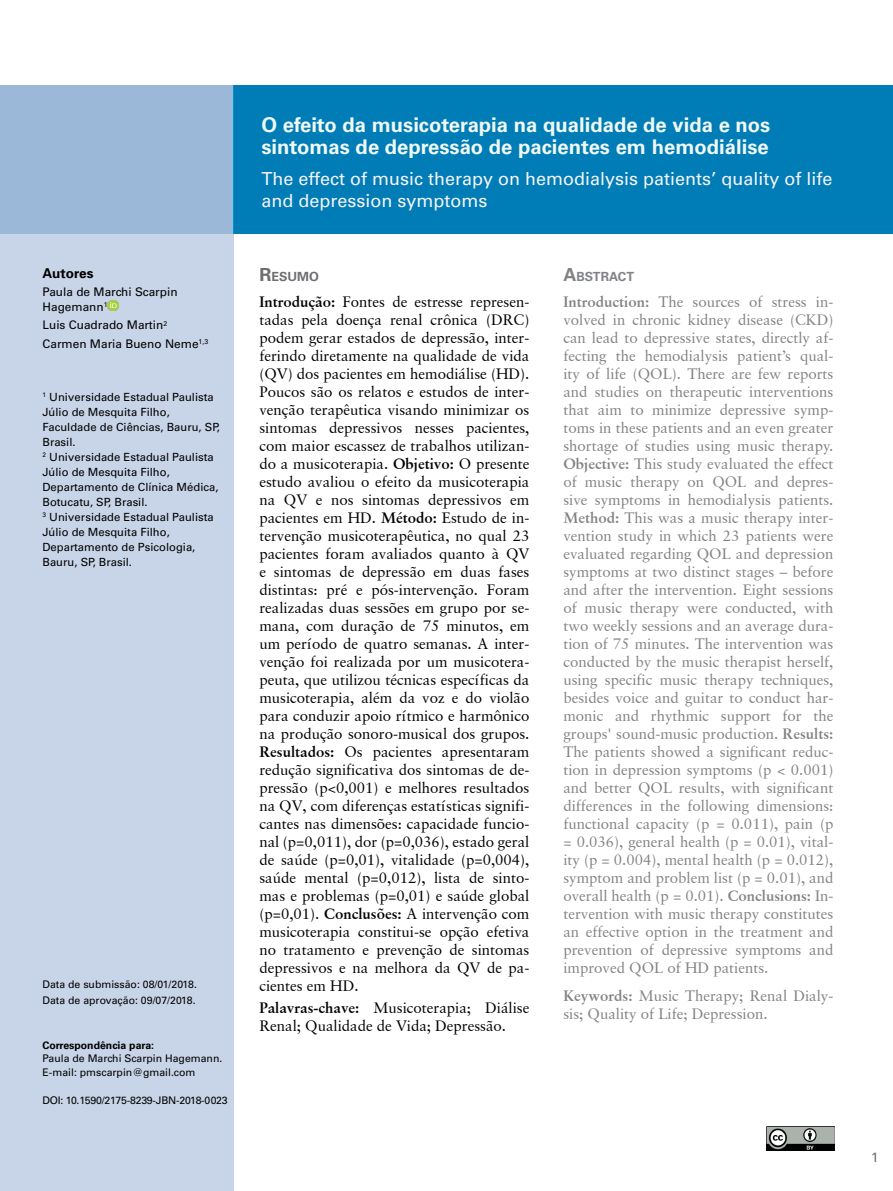
<style>
.page{position:relative;width:893px;height:1191px;background:#fff}
.page>*{position:absolute;margin:0;border:0;box-sizing:border-box;transform-origin:0 0}
.t1{font:700 20.25px/22.5px "Univers LT Std";color:#f0f8f3}
.t2{font:18px/21.6px "Univers LT Std";color:#f6f4f9}
.t3{font:15px/18px "Garamond Retrospective S Si";color:#000;text-align:justify}
.t4{font:15px/18px "Garamond Retrospective S Si";color:#808285;text-align:justify}
.t5{font:13.5px "Univers 65 Bold";color:#000}
.t6{font:13.5px "Univers LT Std";color:#6d6e71}
.t7{font:700 12.6px "Univers LT Std";color:#808285}
.t8{font:700 12.6px "Univers LT Std";color:#6d6e71}
.t9{font:11.85px/14.4px "Univers LT Std";color:#000}
.t10{font:11.25px/15px "Univers LT Std";color:#000}
.t11{font:10.5px/15.6px "Univers LT Std";color:#000}
.t12{font:10.5px "Univers LT Std";letter-spacing:-.02em;color:#000}
.t13{font:700 10.5px "Univers LT Std";color:#000}
.s1{font-size:18px}
.s2{font-weight:700}
</style>
<div class="page">
<div style="left:0;top:234px;width:234px;height:957px;background:#c8d5e8"></div>
<div style="left:234px;top:85px;width:659px;height:149px;background:#007cb7"></div>
<div style="left:0;top:85px;width:234px;height:149px;background:#9cb8d8"></div>
<svg style="left:108px;top:300px;width:10px;height:11px"></svg>
<img style="left:766px;top:1126px;width:68px;height:24px">
<p class="t5" style="left:43px;top:265px;width:53px">Autores</p>
<p class="t9" style="left:43px;top:285px;width:137px">Paula de Marchi Scarpin<br>Hagemann<sup>1</sup></p>
<p class="t9" style="left:43px;top:316px;width:167px;line-height:18.6px">Luis Cuadrado Martin<sup>2<br></sup>Carmen Maria Bueno Neme<sup>1,3</sup></p>
<p class="t10" style="left:43px;top:390px;width:179px"><sup>1</sup> Universidade Estadual Paulista<br>Júlio de Mesquita Filho,<br>Faculdade de Ciências, Bauru, SP,<br>Brasil.<br><sup>2</sup> Universidade Estadual Paulista<br>Júlio de Mesquita Filho,<br>Departamento de Clínica Médica,<br>Botucatu, SP, Brasil.<br><sup>3</sup> Universidade Estadual Paulista<br>Júlio de Mesquita Filho,<br>Departamento de Psicologia,<br>Bauru, SP, Brasil.</p>
<p class="t11" style="left:43px;top:976px;width:156px">Data de submissão: 08/01/2018.<br>Data de aprovação: 09/07/2018.</p>
<p class="t13" style="left:43px;top:1039px;width:113px">Correspondência para:</p>
<p class="t11" style="left:43px;top:1051px;width:181px;line-height:13.5px">Paula de Marchi Scarpin Hagemann.<br>E-mail: pmscarpin@gmail.com</p>
<p class="t12" style="left:43px;top:1094px;width:187px">DOI: 10.1590/2175-8239-JBN-2018-0023</p>
<h1 class="t1" style="left:261px;top:113px;width:510px">O efeito da musicoterapia na qualidade de vida e nos sintomas de depressão de pacientes em hemodiálise</h1>
<p class="t2" style="left:261px;top:168px;width:572px">The effect of music therapy on hemodialysis patients’ quality of life and depression symptoms</p>
<p class="t8" style="left:259px;top:269px;width:61px"><span class="s1">R</span>ESUMO</p>
<p class="t3" style="left:259px;top:292px;width:272px"><span class="s2">Introdução:</span> Fontes de estresse represen&shy;tadas pela doença renal crônica (DRC) podem gerar estados de depressão, inter&shy;ferindo diretamente na qualidade de vida (QV) dos pacientes em hemodiálise (HD).<br>Poucos são os relatos e estudos de inter&shy;venção terapêutica visando minimizar os sintomas depressivos nesses pacientes, com maior escassez de trabalhos utilizan&shy;do a musicoterapia. <span class="s2">Objetivo:</span> O presente estudo avaliou o efeito da musicoterapia na QV e nos sintomas depressivos em pacientes em HD. <span class="s2">Método:</span> Estudo de in&shy;tervenção musicoterapêutica, no qual 23 pacientes foram avaliados quanto à QV e sintomas de depressão em duas fases distintas: pré e pós-intervenção. Foram realizadas duas sessões em grupo por se&shy;mana, com duração de 75 minutos, em um período de quatro semanas. A inter&shy;venção foi realizada por um musicotera&shy;peuta, que utilizou técnicas específicas da musicoterapia, além da voz e do violão para conduzir apoio rítmico e harmônico na produção sonoro-musical dos grupos.<br><span class="s2">Resultados:</span> Os pacientes apresentaram redução significativa dos sintomas de de&shy;pressão (p&lt;0,001) e melhores resultados na QV, com diferenças estatísticas signifi&shy;cantes nas dimensões: capacidade funcio&shy;nal (p=0,011), dor (p=0,036), estado geral de saúde (p=0,01), vitalidade (p=0,004), saúde mental (p=0,012), lista de sinto&shy;mas e problemas (p=0,01) e saúde global (p=0,01). <span class="s2">Conclusões:</span> A intervenção com musicoterapia constitui-se opção efetiva no tratamento e prevenção de sintomas depressivos e na melhora da QV de pa&shy;cientes em HD.</p>
<p class="t3" style="left:259px;top:999px;width:272px"><span class="s2">Palavras-chave:</span> Musicoterapia; Diálise<br>Renal; Qualidade de Vida; Depressão.</p>
<p class="t7" style="left:563px;top:269px;width:72px"><span class="s1">A</span>BSTRACT</p>
<p class="t4" style="left:563px;top:292px;width:272px"><span class="s2">Introduction:</span> The sources of stress in&shy;volved in chronic kidney disease (CKD) can lead to depressive states, directly af&shy;fecting the hemodialysis patient’s qual&shy;ity of life (QOL). There are few reports and studies on therapeutic interventions that aim to minimize depressive symp&shy;toms in these patients and an even greater shortage of studies using music therapy.<br><span class="s2">Objective:</span> This study evaluated the effect of music therapy on QOL and depres&shy;sive symptoms in hemodialysis patients.<br><span class="s2">Method:</span> This was a music therapy inter&shy;vention study in which 23 patients were evaluated regarding QOL and depression symptoms at two distinct stages – before and after the intervention. Eight sessions of music therapy were conducted, with two weekly sessions and an average dura&shy;tion of 75 minutes. The intervention was conducted by the music therapist herself, using specific music therapy techniques, besides voice and guitar to conduct har&shy;monic and rhythmic support for the groups' sound-music production. <span class="s2">Results:<br></span>The patients showed a significant reduc&shy;tion in depression symptoms (p &lt; 0.001) and better QOL results, with significant differences in the following dimensions: functional capacity (p = 0.011), pain (p = 0.036), general health (p = 0.01), vital&shy;ity (p = 0.004), mental health (p = 0.012), symptom and problem list (p = 0.01), and overall health (p = 0.01). <span class="s2">Conclusions:</span> In&shy;tervention with music therapy constitutes an effective option in the treatment and prevention of depressive symptoms and improved QOL of HD patients.</p>
<p class="t4" style="left:563px;top:986px;width:271px"><span class="s2">Keywords:</span> Music Therapy; Renal Dialy&shy;sis; Quality of Life; Depression.</p>
<p class="t6" style="left:871px;top:1149px;width:9px">1</p>
</div>
